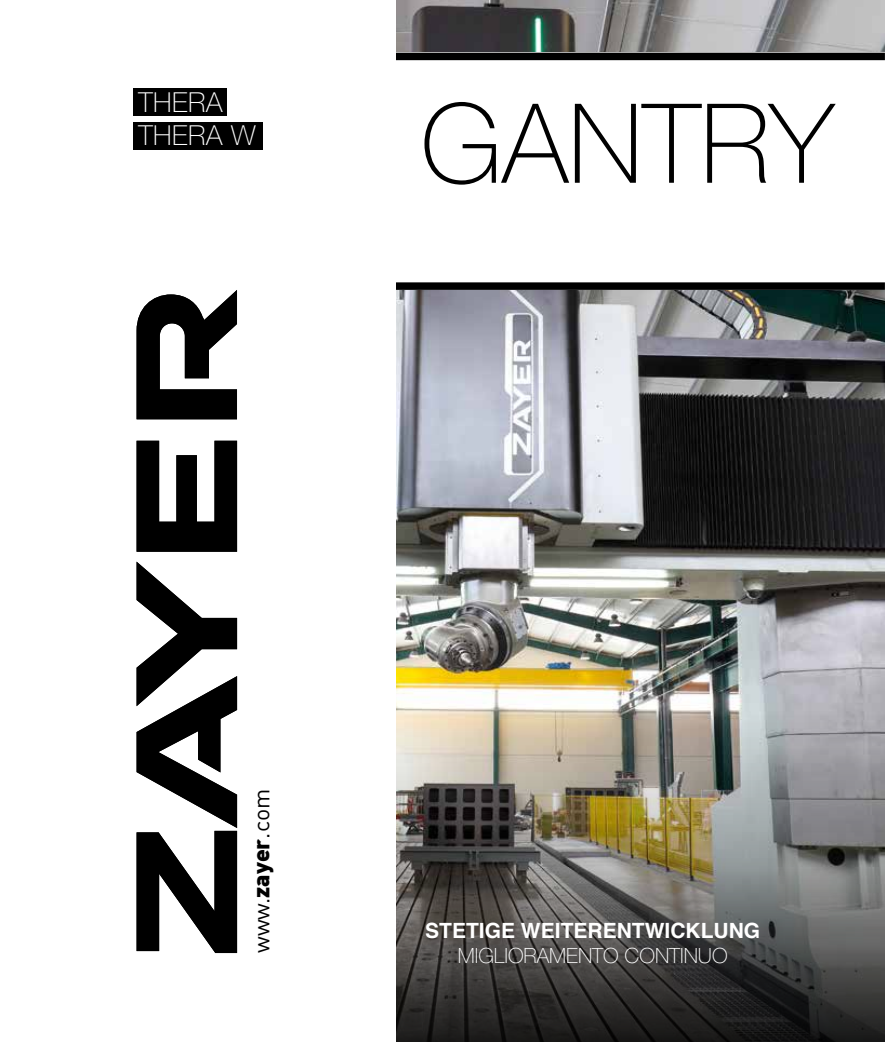
<style>
.page{position:relative;width:885px;height:1042px;background:#fff}
.page>*{position:absolute;margin:0;border:0;box-sizing:border-box;transform-origin:0 0}
.t1{font:100 110.55px "Helvetica Neue";color:#000}
.t2{font:100 27.6px/33.2px "Helvetica Neue";letter-spacing:.02em;color:#fff}
.t3{font:23.1px "DIN";color:#000}
.t4{font:700 21px "Helvetica";color:#fff}
.t5{font:100 21px "Helvetica Neue";color:#fff}
.s1{font-weight:900}
</style>
<div class="page">
<img style="left:396px;top:0;width:488px;height:53px">
<img style="left:396px;top:290px;width:488px;height:424px">
<img style="left:396px;top:714px;width:488px;height:155px">
<svg style="left:396px;top:869px;width:488px;height:173px;background:#474644"></svg>
<div style="left:0;top:53px;width:884px;height:7px;background:#000"></div>
<div style="left:0;top:282px;width:884px;height:8px;background:#000"></div>
<div style="left:0;top:0;width:395px;height:1042px;background:#fff"></div>
<svg style="left:136px;top:441px;width:101px;height:111px"></svg>
<svg style="left:136px;top:562px;width:101px;height:391px"></svg>
<svg style="left:136px;top:290px;width:101px;height:129px"></svg>
<div style="left:133px;top:88px;width:94px;height:28px;background:#000"></div>
<div style="left:133px;top:122px;width:130px;height:27px;background:#000"></div>
<h2 class="t2" style="left:138px;top:86px;width:119px">THERA<br>THERA W</h2>
<h2 class="t2" style="left:142px;top:86px;width:119px">THERA<br>THERA W</h2>
<h1 class="t1" style="left:420px;top:80px;width:414px">GANTRY</h1>
<p class="t3" style="left:247px;top:953px;width:166px;rotate:-90deg">www.<span class="s1">zayer</span>.com</p>
<p class="t4" style="left:425px;top:913px;width:336px">STETIGE WEITERENTWICKLUNG</p>
<p class="t5" style="left:458px;top:943px;width:271px">MIGLIORAMENTO CONTINUO</p>
</div>
